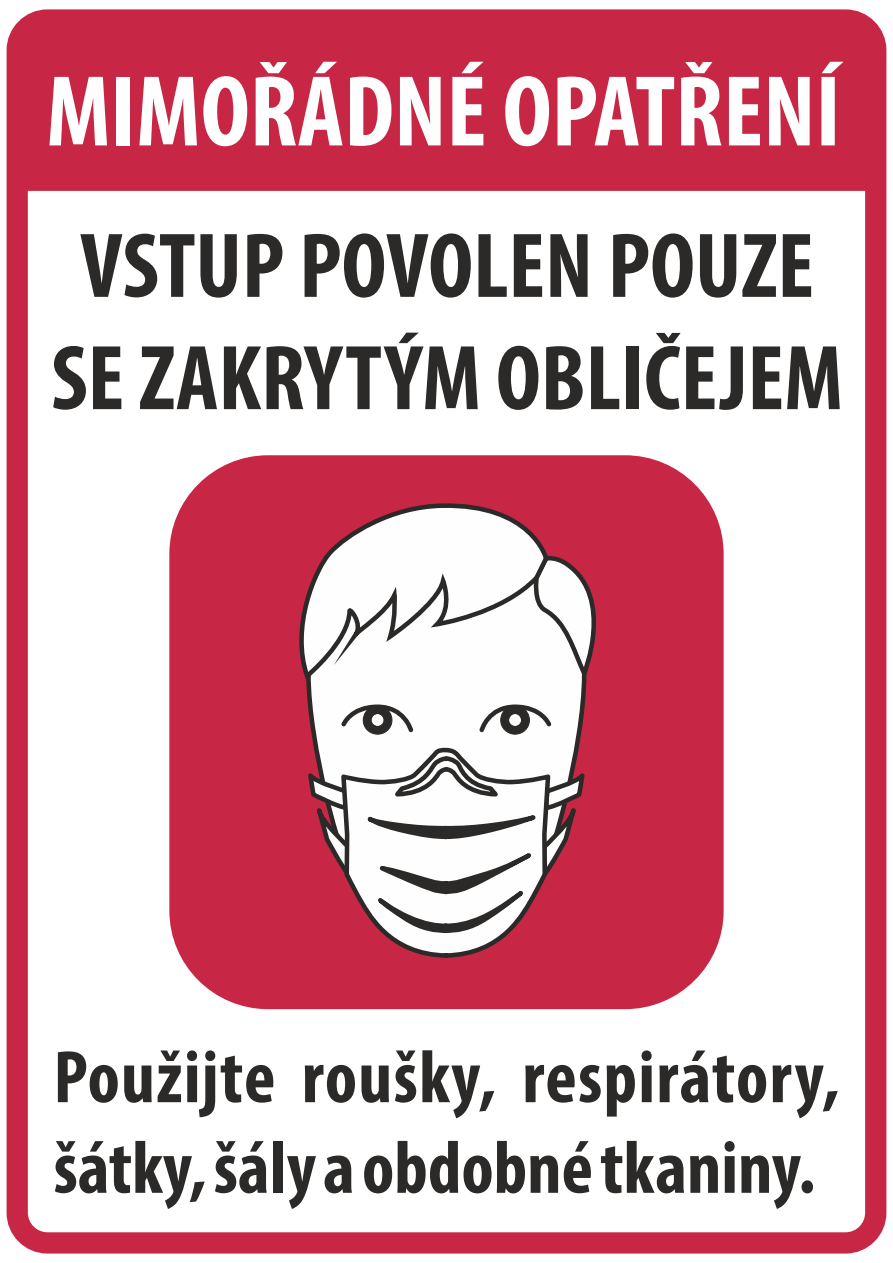
<style>
.page{position:relative;width:893px;height:1263px;background:#fff}
.page>*{position:absolute;margin:0;border:0;box-sizing:border-box;transform-origin:0 0}
.t1{font:700 condensed 101.7px "Myriad Pro";color:#fefefe}
.t2{font:700 condensed 93px/112.2px "Myriad Pro";color:#2b2a29;text-align:center}
.t3{font:700 condensed 75px/90.6px "Myriad Pro";letter-spacing:.01em;color:#2b2a29}
</style>
<div class="page">
<div style="left:7px;top:9px;width:879px;height:1244px;border:21px solid #c72744;border-radius:30px"></div>
<div style="left:169px;top:455px;width:555px;height:554px;background:#c72744;border-radius:99px"></div>
<svg style="left:169px;top:502px;width:376px;height:508px"></svg>
<svg style="left:339px;top:936px;width:213px;height:318px"></svg>
<svg style="left:290px;top:550px;width:306px;height:386px"></svg>
<div style="left:16px;top:19px;width:861px;height:172px;background:#c72744"></div>
<h1 class="t1" style="left:46px;top:69px;width:796px">MIMOŘÁDNÉ OPATŘENÍ</h1>
<p class="t2" style="left:51px;top:217px;width:794px">VSTUP POVOLEN POUZE<br>SE ZAKRYTÝM OBLIČEJEM</p>
<p class="t3" style="left:54px;top:1038px;width:787px">Použijte roušky, respirátory, šátky, šály a obdobné tkaniny.</p>
</div>
